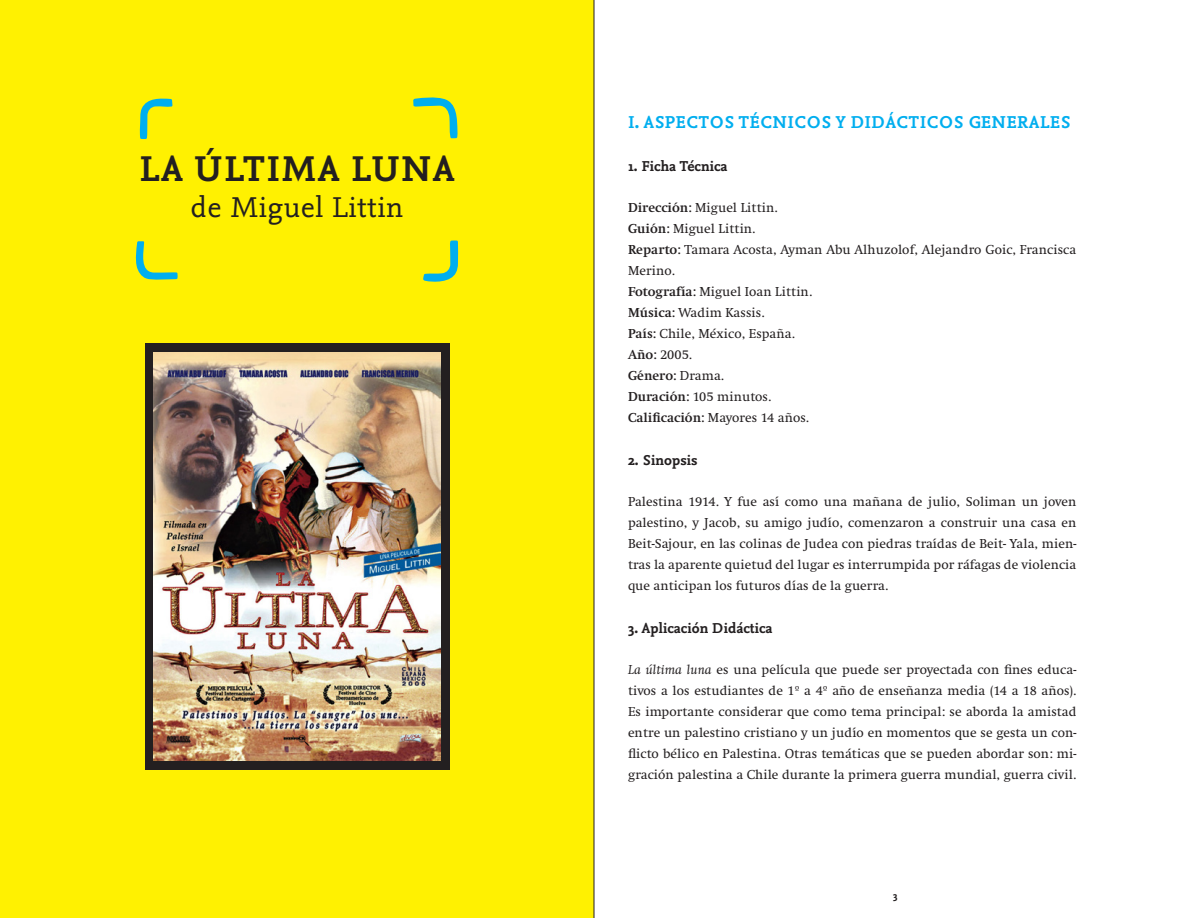
<style>
.page{position:relative;width:1188px;height:918px;background:#fff}
.page>*{position:absolute;margin:0;border:0;box-sizing:border-box;transform-origin:0 0}
.t1{font:700 37.5px "Nexus Mix";letter-spacing:.02em;color:#231f20}
.t2{font:30px "Nexus Mix";letter-spacing:.02em;color:#231f20}
.t3{font:700 18px "Nexus Mix";letter-spacing:.005em;color:#00aeef}
.t4{font:700 15px "Nexus Mix";letter-spacing:.005em;color:#231f20}
.t5{font:13.5px/21px "Swift";letter-spacing:.005em;color:#231f20;text-align:justify}
.t6{font:700 13.5px "Swift";letter-spacing:.005em;color:#231f20}
.t7{font:700 10.5px "Nexus Mix";color:#231f20}
.s1{font-weight:700}
.s2{font-weight:400}
.s3{font-style:italic}
</style>
<div class="page">
<div style="left:0;top:0;width:594px;height:918px;background:#fff101"></div>
<hr style="left:594px;top:0;width:1px;height:918px;background:#231f20">
<svg style="left:413px;top:97px;width:45px;height:41px"></svg>
<svg style="left:135px;top:241px;width:43px;height:39px"></svg>
<svg style="left:139px;top:98px;width:33px;height:41px"></svg>
<svg style="left:423px;top:240px;width:35px;height:42px"></svg>
<div style="left:145px;top:343px;width:304px;height:427px;background:#231f20"></div>
<img style="left:154px;top:352px;width:286px;height:409px">
<p class="t1" style="left:139px;top:145px;width:317px">LA ÚLTIMA LUNA</p>
<p class="t2" style="left:191px;top:188px;width:214px">de Miguel Littin</p>
<p class="t3" style="left:628px;top:111px;width:444px">I. ASPECTOS TÉCNICOS Y DIDÁCTICOS GENERALES</p>
<p class="t4" style="left:628px;top:156px;width:101px">1. Ficha Técnica</p>
<p class="t5" style="left:628px;top:197px;width:151px"><span class="s1">Dirección:</span> Miguel Littin.</p>
<p class="t5" style="left:628px;top:218px;width:129px"><span class="s1">Guión:</span> Miguel Littin.</p>
<p class="t5" style="left:628px;top:239px;width:450px"><span class="s1">Reparto:</span> Tamara Acosta, Ayman Abu Alhuzolof, Alejandro Goic, Francisca<br>Merino.</p>
<p class="t5" style="left:628px;top:281px;width:186px"><span class="s1">Fotografía:</span> Miguel Ioan Littin.</p>
<p class="t5" style="left:628px;top:302px;width:138px"><span class="s1">Música:</span> Wadim Kassis.</p>
<p class="t5" style="left:628px;top:323px;width:168px"><span class="s1">País:</span> Chile, México, España.</p>
<p class="t5" style="left:628px;top:344px;width:66px"><span class="s1">Año:</span> 2005.</p>
<p class="t6" style="left:628px;top:368px;width:98px">Género: <span class="s2">Drama.</span></p>
<p class="t5" style="left:628px;top:386px;width:145px"><span class="s1">Duración:</span> 105 minutos.</p>
<p class="t5" style="left:628px;top:407px;width:183px"><span class="s1">Calificación:</span> Mayores 14 años.</p>
<p class="t4" style="left:628px;top:450px;width:71px">2. Sinopsis</p>
<p class="t5" style="left:628px;top:491px;width:450px">Palestina 1914. Y fue así como una mañana de julio, Soliman un joven palestino, y Jacob, su amigo judío, comenzaron a construir una casa en Beit-Sajour, en las colinas de Judea con piedras traídas de Beit- Yala, mien&shy;tras la aparente quietud del lugar es interrumpida por ráfagas de violencia que anticipan los futuros días de la guerra.</p>
<p class="t4" style="left:628px;top:618px;width:146px">3. Aplicación Didáctica</p>
<p class="t5" style="left:628px;top:659px;width:450px"><span class="s3">La última luna</span> es una película que puede ser proyectada con fines educa&shy;tivos a los estudiantes de 1º a 4º año de enseñanza media (14 a 18 años).<br>Es importante considerar que como tema principal: se aborda la amistad entre un palestino cristiano y un judío en momentos que se gesta un con&shy;flicto bélico en Palestina. Otras temáticas que se pueden abordar son: mi&shy;gración palestina a Chile durante la primera guerra mundial, guerra civil.</p>
<p class="t7" style="left:893px;top:889px;width:6px">3</p>
</div>
